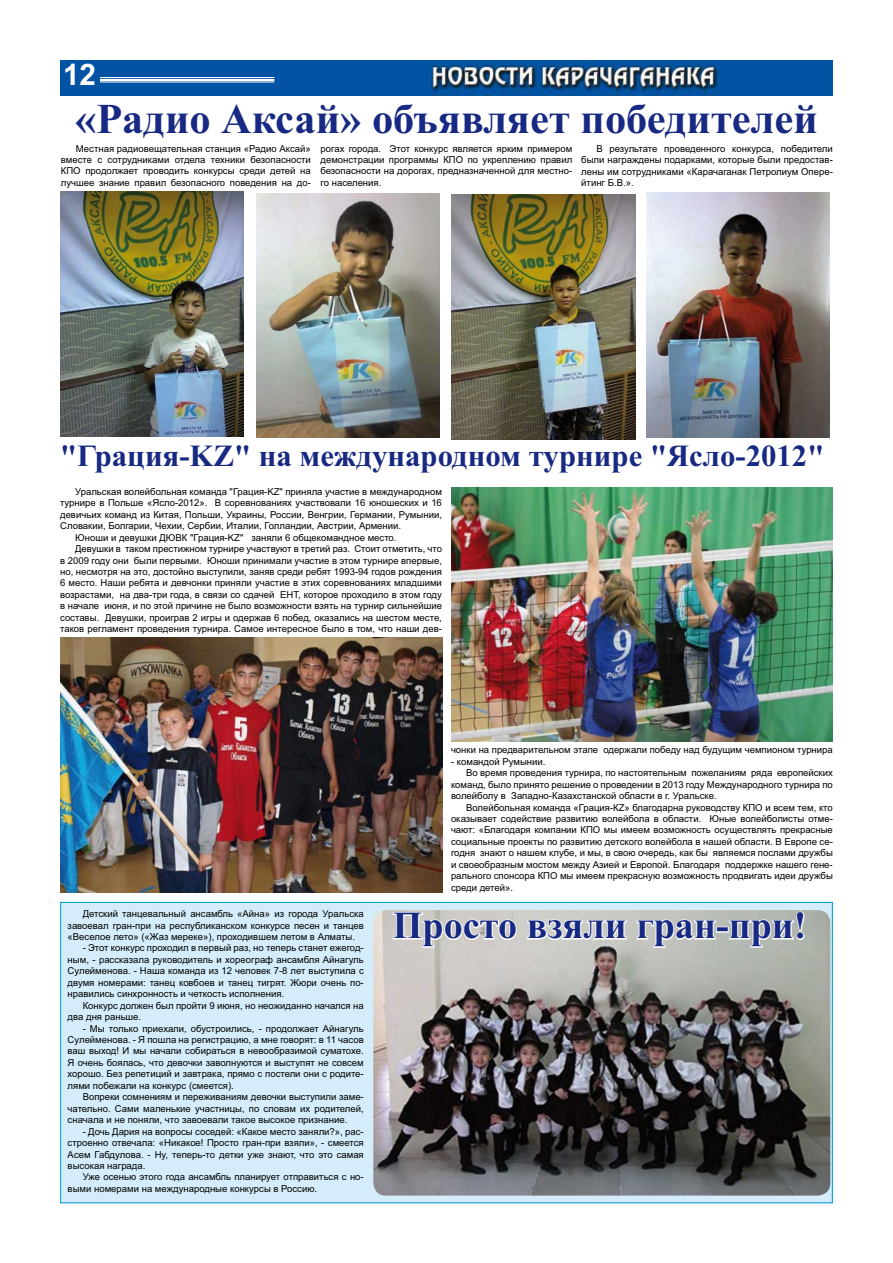
<style>
.page{position:relative;width:893px;height:1263px;background:#fff}
.page>*{position:absolute;margin:0;border:0;box-sizing:border-box;transform-origin:0 0}
.t1{font:700 42.45px "Times New Roman";color:#172983}
.t2{font:700 38.1px "Times New Roman";color:#172983}
.t3{font:700 30.75px "Times New Roman";color:#172983}
.t4{font:700 29.7px "Arial";color:#fff}
.t5{font:9.6px/11.4px "Arial";color:#000;text-align:justify}
</style>
<div class="page">
<div style="left:61px;top:902px;width:771px;height:301px;background:#d5edfa"></div>
<img style="left:373px;top:910px;width:457px;height:286px;border-radius:13px">
<img style="left:60px;top:61px;width:772px;height:35px">
<hr style="left:100px;top:77px;width:174px;height:1px;background:#fff">
<hr style="left:100px;top:81px;width:174px;height:2px;background:#fff">
<hr style="left:100px;top:79px;width:174px;height:2px;background:#fff">
<img style="left:60px;top:192px;width:183px;height:244px">
<img style="left:452px;top:195px;width:183px;height:244px">
<img style="left:256px;top:193px;width:183px;height:245px">
<img style="left:646px;top:193px;width:183px;height:244px">
<img style="left:451px;top:488px;width:381px;height:254px">
<img style="left:60px;top:637px;width:382px;height:256px">
<svg style="left:391px;top:876px;width:127px;height:73px"></svg>
<svg style="left:526px;top:918px;width:101px;height:23px;background:#e3e4e1"></svg>
<svg style="left:635px;top:910px;width:171px;height:39px;background:#ccceca"></svg>
<h3 class="t4" style="left:63px;top:58px;width:35px">12</h3>
<h1 class="t1" style="left:75px;top:94px;width:744px">«Радио Аксай» объявляет победителей</h1>
<p class="t5" style="left:320px;top:142px;width:253px">рогах города. Этот конкурс является ярким примером демонстрации программы КПО по укреплению правил безопасности на дорогах, предназначенной для местно&shy;го населения.</p>
<p class="t5" style="left:61px;top:142px;width:251px;text-indent:15px">Местная радиовещательная станция «Радио Аксай» вместе с сотрудниками отдела техники безопасности КПО продолжает проводить конкурсы среди детей на лучшее знание правил безопасного поведения на до-</p>
<p class="t5" style="left:581px;top:143px;width:253px;text-indent:15px">В результате проведенного конкурса, победители были награждены подарками, которые были предостав&shy;лены им сотрудниками «Карачаганак Петролиум Опере&shy;йтинг Б.В.».</p>
<h3 class="t3" style="left:60px;top:437px;width:765px">"Грация-KZ" на международном турнире "Ясло-2012"</h3>
<p class="t5" style="left:75px;top:486px;width:368px">Уральская волейбольная команда "Грация-KZ" приняла участие в международном</p>
<p class="t5" style="left:60px;top:497px;width:383px">турнире в Польше «Ясло-2012». В соревнованиях участвовали 16 юношеских и 16</p>
<p class="t5" style="left:60px;top:509px;width:383px">девичьих команд из Китая, Польши, Украины, России, Венгрии, Германии, Румынии,</p>
<p class="t5" style="left:60px;top:520px;width:342px">Словакии, Болгарии, Чехии, Сербии, Италии, Голландии, Австрии, Армении.</p>
<p class="t5" style="left:75px;top:532px;width:323px">Юноши и девушки ДЮВК "Грация-KZ" заняли 6 общекомандное место.</p>
<p class="t5" style="left:75px;top:543px;width:368px">Девушки в таком престижном турнире участвуют в третий раз. Стоит отметить, что</p>
<p class="t5" style="left:60px;top:555px;width:383px">в 2009 году они были первыми. Юноши принимали участие в этом турнире впервые,</p>
<p class="t5" style="left:60px;top:566px;width:383px">но, несмотря на это, достойно выступили, заняв среди ребят 1993-94 годов рождения</p>
<p class="t5" style="left:60px;top:577px;width:383px">6 место. Наши ребята и девчонки приняли участие в этих соревнованиях младшими</p>
<p class="t5" style="left:60px;top:589px;width:383px">возрастами, на два-три года, в связи со сдачей ЕНТ, которое проходило в этом году</p>
<p class="t5" style="left:60px;top:600px;width:383px">в начале июня, и по этой причине не было возможности взять на турнир сильнейшие</p>
<p class="t5" style="left:60px;top:612px;width:383px">составы. Девушки, проиграв 2 игры и одержав 6 побед, оказались на шестом месте,</p>
<p class="t5" style="left:60px;top:623px;width:383px">таков регламент проведения турнира. Самое интересное было в том, что наши дев-</p>
<p class="t5" style="left:68px;top:908px;width:298px;text-indent:15px">Детский танцевальный ансамбль «Айна» из города Уральска завоевал гран-при на республиканском конкурсе песен и танцев «Веселое лето» («Жаз мереке»), проходившем летом в Алматы.</p>
<p class="t5" style="left:68px;top:942px;width:298px;text-indent:15px">- Этот конкурс проходил в первый раз, но теперь станет ежегод&shy;ным, - рассказала руководитель и хореограф ансамбля Айнагуль Сулейменова. - Наша команда из 12 человек 7-8 лет выступила с двумя номерами: танец ковбоев и танец тигрят. Жюри очень по&shy;нравились синхронность и четкость исполнения.</p>
<p class="t5" style="left:68px;top:1000px;width:297px;text-indent:15px">Конкурс должен был пройти 9 июня, но неожиданно начался на два дня раньше.</p>
<p class="t5" style="left:68px;top:1023px;width:298px;text-indent:15px">- Мы только приехали, обустроились, - продолжает Айнагуль Сулейменова. - Я пошла на регистрацию, а мне говорят: в 11 часов ваш выход! И мы начали собираться в невообразимой суматохе.<br>Я очень боялась, что девочки заволнуются и выступят не совсем хорошо. Без репетиций и завтрака, прямо с постели они с родите&shy;лями побежали на конкурс (смеется).</p>
<p class="t5" style="left:68px;top:1091px;width:298px;text-indent:15px">Вопреки сомнениям и переживаниям девочки выступили заме&shy;чательно. Сами маленькие участницы, по словам их родителей, сначала и не поняли, что завоевали такое высокое признание.</p>
<p class="t5" style="left:68px;top:1126px;width:298px;text-indent:15px">- Дочь Дария на вопросы соседей: «Какое место заняли?», рас&shy;строенно отвечала: «Никакое! Просто гран-при взяли», - смеется Асем Габдулова. - Ну, теперь-то детки уже знают, что это самая высокая награда.</p>
<p class="t5" style="left:68px;top:1171px;width:297px;text-indent:15px">Уже осенью этого года ансамбль планирует отправиться с но&shy;выми номерами на международные конкурсы в Россию.</p>
<p class="t5" style="left:451px;top:744px;width:383px">чонки на предварительном этапе одержали победу над будущим чемпионом турнира</p>
<p class="t5" style="left:451px;top:756px;width:96px">- командой Румынии.</p>
<p class="t5" style="left:466px;top:767px;width:368px">Во время проведения турнира, по настоятельным пожеланиям ряда европейских</p>
<p class="t5" style="left:451px;top:779px;width:383px">команд, было принято решение о проведении в 2013 году Международного турнира по</p>
<p class="t5" style="left:451px;top:790px;width:267px">волейболу в Западно-Казахстанской области в г. Уральске.</p>
<p class="t5" style="left:466px;top:802px;width:368px">Волейбольная команда «Грация-КZ» благодарна руководству КПО и всем тем, кто</p>
<p class="t5" style="left:451px;top:813px;width:383px">оказывает содействие развитию волейбола в области. Юные волейболисты отме-</p>
<p class="t5" style="left:451px;top:824px;width:383px">чают: «Благодаря компании КПО мы имеем возможность осуществлять прекрасные</p>
<p class="t5" style="left:451px;top:836px;width:383px">социальные проекты по развитию детского волейбола в нашей области. В Европе се-</p>
<p class="t5" style="left:451px;top:847px;width:383px">годня знают о нашем клубе, и мы, в свою очередь, как бы являемся послами дружбы</p>
<p class="t5" style="left:451px;top:859px;width:383px">и своеобразным мостом между Азией и Европой. Благодаря поддержке нашего гене-</p>
<p class="t5" style="left:451px;top:870px;width:383px">рального спонсора КПО мы имеем прекрасную возможность продвигать идеи дружбы</p>
<p class="t5" style="left:451px;top:882px;width:64px">среди детей».</p>
<h2 class="t2" style="left:393px;top:903px;width:415px">Просто взяли гран-при!</h2>
</div>
